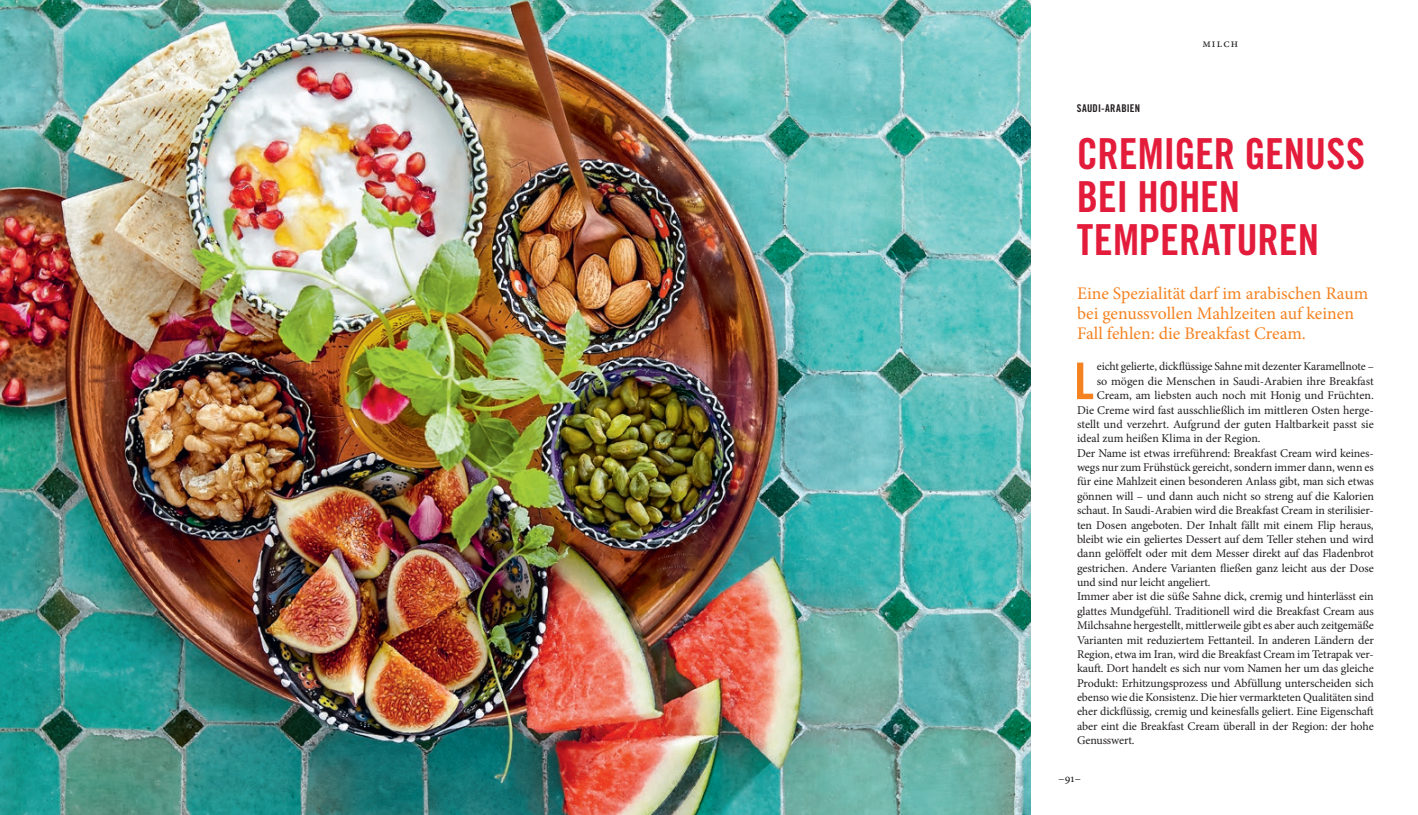
<style>
.page{position:relative;width:1418px;height:815px;background:#fff}
.page>*{position:absolute;margin:0;border:0;box-sizing:border-box;transform-origin:0 0}
.t1{font:50.62px "Trade Gothic Bold Cond Twenty";color:#f58220}
.t2{font:42.75px/43.1px "Trade Gothic Bold Cond Twenty";letter-spacing:-.005em;color:#e41c3b}
.t3{font:17.62px/20.1px "Minion Pro";color:#f58220}
.t4{font:11.88px "Minion Pro";letter-spacing:-.01em;color:#231f20}
.t5{font:10.75px "Trade Gothic Bold Cond Twenty";letter-spacing:.025em;color:#231f20}
</style>
<div class="page">
<img style="left:0;top:0;width:1030px;height:815px">
<p class="t4" style="left:1202px;top:35px;width:37px">milch</p>
<p class="t5" style="left:1076px;top:101px;width:65px">SAUDI-ARABIEN</p>
<h2 class="t2" style="left:1076px;top:132px;width:290px">CREMIGER GENUSS<br>BEI HOHEN<br>TEMPERATUREN</h2>
<h3 class="t3" style="left:1077px;top:283px;width:293px">Eine Spezialität darf im arabischen Raum bei genussvollen Mahlzeiten auf keinen<br>Fall fehlen: die Breakfast Cream.</h3>
<h1 class="t1" style="left:1074px;top:350px;width:21px">L</h1>
<p class="t4" style="left:1096px;top:359px;width:278px">eicht gelierte, dickflüssige Sahne mit dezenter Karamellnote –</p>
<p class="t4" style="left:1096px;top:373px;width:279px">so mögen die Menschen in Saudi-Arabien ihre Breakfast</p>
<p class="t4" style="left:1096px;top:387px;width:278px">Cream, am liebsten auch noch mit Honig und Früchten.</p>
<p class="t4" style="left:1077px;top:402px;width:298px">Die Creme wird fast ausschließlich im mittleren Osten herge-</p>
<p class="t4" style="left:1077px;top:416px;width:298px">stellt und verzehrt. Aufgrund der guten Haltbarkeit passt sie</p>
<p class="t4" style="left:1077px;top:430px;width:185px">ideal zum heißen Klima in der Region.</p>
<p class="t4" style="left:1077px;top:445px;width:298px">Der Name ist etwas irreführend: Breakfast Cream wird keines-</p>
<p class="t4" style="left:1077px;top:459px;width:298px">wegs nur zum Frühstück gereicht, sondern immer dann, wenn es</p>
<p class="t4" style="left:1077px;top:474px;width:298px">für eine Mahlzeit einen besonderen Anlass gibt, man sich etwas</p>
<p class="t4" style="left:1077px;top:488px;width:298px">gönnen will – und dann auch nicht so streng auf die Kalorien</p>
<p class="t4" style="left:1077px;top:502px;width:298px">schaut. In Saudi-Arabien wird die Breakfast Cream in sterilisier-</p>
<p class="t4" style="left:1077px;top:517px;width:298px">ten Dosen angeboten. Der Inhalt fällt mit einem Flip heraus,</p>
<p class="t4" style="left:1077px;top:531px;width:298px">bleibt wie ein geliertes Dessert auf dem Teller stehen und wird</p>
<p class="t4" style="left:1077px;top:546px;width:298px">dann gelöffelt oder mit dem Messer direkt auf das Fladenbrot</p>
<p class="t4" style="left:1077px;top:560px;width:298px">gestrichen. Andere Varianten fließen ganz leicht aus der Dose</p>
<p class="t4" style="left:1077px;top:574px;width:135px">und sind nur leicht angeliert.</p>
<p class="t4" style="left:1077px;top:589px;width:298px">Immer aber ist die süße Sahne dick, cremig und hinterlässt ein</p>
<p class="t4" style="left:1077px;top:603px;width:298px">glattes Mundgefühl. Traditionell wird die Breakfast Cream aus</p>
<p class="t4" style="left:1077px;top:617px;width:298px">Milchsahne hergestellt, mittlerweile gibt es aber auch zeitgemäße</p>
<p class="t4" style="left:1077px;top:632px;width:298px">Varianten mit reduziertem Fettanteil. In anderen Ländern der</p>
<p class="t4" style="left:1077px;top:646px;width:298px">Region, etwa im Iran, wird die Breakfast Cream im Tetrapak ver-</p>
<p class="t4" style="left:1077px;top:660px;width:298px">kauft. Dort handelt es sich nur vom Namen her um das gleiche</p>
<p class="t4" style="left:1077px;top:675px;width:298px">Produkt: Erhitzungsprozess und Abfüllung unterscheiden sich</p>
<p class="t4" style="left:1077px;top:689px;width:298px">ebenso wie die Konsistenz. Die hier vermarkteten Qualitäten sind</p>
<p class="t4" style="left:1077px;top:704px;width:298px">eher dickflüssig, cremig und keinesfalls geliert. Eine Eigenschaft</p>
<p class="t4" style="left:1077px;top:718px;width:298px">aber eint die Breakfast Cream überall in der Region: der hohe</p>
<p class="t4" style="left:1077px;top:732px;width:59px">Genusswert.</p>
<p class="t4" style="left:1058px;top:770px;width:24px">–91–</p>
</div>
